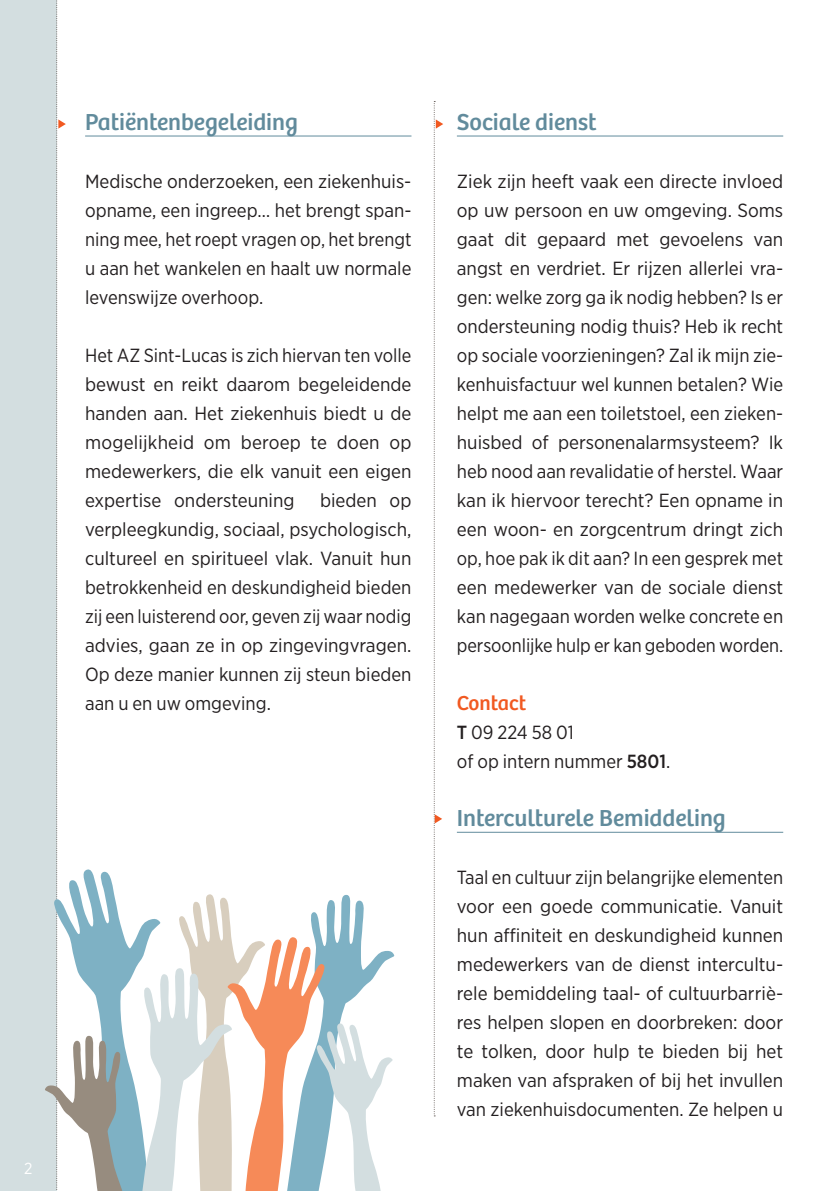
<style>
.page{position:relative;width:840px;height:1191px;background:#fff}
.page>*{position:absolute;margin:0;border:0;box-sizing:border-box;transform-origin:0 0}
.t1{font:24px "Bree";color:#618b9c}
.t2{font:21px "Bree";color:#f15921}
.t3{font:19px/29px "Gotham Narrow";color:#231f20;text-align:justify}
.t4{font:16px "Gotham Narrow";color:#fff}
.s1{font-weight:500}
</style>
<div class="page">
<div style="left:0;top:0;width:57px;height:1191px;background:#d3dee0"></div>
<hr style="left:85px;top:136px;width:326px;height:1px;background:#618b9c">
<hr style="left:456px;top:136px;width:326px;height:1px;background:#618b9c">
<hr style="left:456px;top:832px;width:326px;height:1px;background:#618b9c">
<svg style="left:433px;top:101px;width:10px;height:1015px"></svg>
<svg style="left:45px;top:0;width:349px;height:1191px"></svg>
<p class="t4" style="left:24px;top:1158px;width:10px">2</p>
<p class="t1" style="left:85px;top:108px;width:214px">Patiëntenbegeleiding</p>
<p class="t3" style="left:85px;top:166px;width:328px">Medische onderzoeken, een ziekenhuis&shy;opname, een ingreep… het brengt span&shy;ning mee, het roept vragen op, het brengt u aan het wankelen en haalt uw normale levenswijze overhoop.</p>
<p class="t3" style="left:85px;top:340px;width:328px">Het AZ Sint-Lucas is zich hiervan ten volle bewust en reikt daarom begeleidende handen aan. Het ziekenhuis biedt u de mogelijkheid om beroep te doen op medewerkers, die elk vanuit een eigen expertise ondersteuning</p>
<p class="t3" style="left:85px;top:485px;width:328px;text-indent:235px">bieden op verpleegkundig, sociaal, psychologisch, cultureel en spiritueel vlak. Vanuit hun betrokkenheid en deskundigheid bieden zij een luisterend oor, geven zij waar nodig advies, gaan ze in op zingevingvragen.<br>Op deze manier kunnen zij steun bieden aan u en uw omgeving.</p>
<p class="t1" style="left:456px;top:108px;width:141px">Sociale dienst</p>
<p class="t3" style="left:456px;top:166px;width:328px">Ziek zijn heeft vaak een directe invloed op uw persoon en uw omgeving. Soms gaat dit gepaard met gevoelens van angst en verdriet. Er rijzen allerlei vra&shy;gen: welke zorg ga ik nodig hebben? Is er ondersteuning nodig thuis? Heb ik recht op sociale voorzieningen? Zal ik mijn zie&shy;kenhuisfactuur wel kunnen betalen? Wie helpt me aan een toiletstoel, een zieken&shy;huisbed of personenalarmsysteem? Ik heb nood aan revalidatie of herstel. Waar kan ik hiervoor terecht? Een opname in een woon- en zorgcentrum dringt zich op, hoe pak ik dit aan? In een gesprek met een medewerker van de sociale dienst kan nagegaan worden welke concrete en persoonlijke hulp er kan geboden worden.</p>
<p class="t2" style="left:456px;top:691px;width:71px">Contact</p>
<p class="t3" style="left:456px;top:717px;width:215px"><span class="s1">T</span> 09 224 58 01<br>of op intern nummer <span class="s1">5801</span>.</p>
<p class="t1" style="left:456px;top:804px;width:270px">Interculturele Bemiddeling</p>
<p class="t3" style="left:456px;top:862px;width:328px">Taal en cultuur zijn belangrijke elementen voor een goede communicatie. Vanuit hun affiniteit en deskundigheid kunnen medewerkers van de dienst intercultu&shy;rele bemiddeling taal- of cultuurbarriè&shy;res helpen slopen en doorbreken: door te tolken, door hulp te bieden bij het maken van afspraken of bij het invullen van ziekenhuisdocumenten. Ze helpen u</p>
</div>
